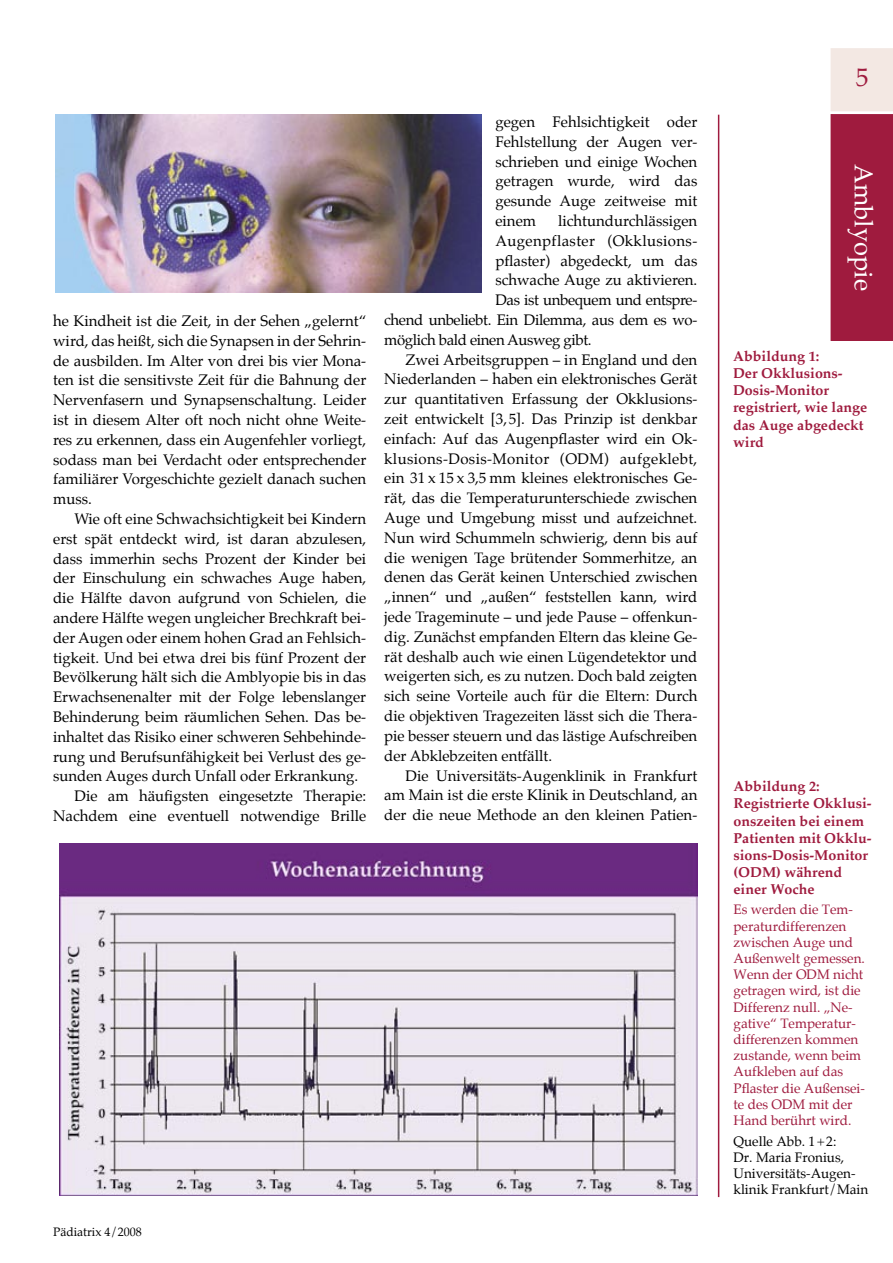
<style>
.page{position:relative;width:893px;height:1263px;background:#fff}
.page>*{position:absolute;margin:0;border:0;box-sizing:border-box;transform-origin:0 0}
.t1{font:25.5px "Palatino";color:#fff}
.t2{font:25.5px "Palatino";color:#9f1b3e}
.t3{font:15px/19.8px "Palatino";color:#000;text-align:justify}
.t4{font:15px "Palatino";letter-spacing:-.025em;color:#000}
.t5{font:15px "Palatino";letter-spacing:.025em;color:#000}
.t6{font:700 14.25px/17.1px "Palatino";color:#9f1b3e}
.t7{font:13.5px/16.2px "Palatino";color:#9f1b3e}
.t8{font:13.5px/16.2px "Palatino";color:#000}
.t9{font:12px "Palatino";color:#000}
</style>
<div class="page">
<hr style="left:718px;top:115px;width:1px;height:1082px;background:#9f1b3e">
<svg style="left:831px;top:48px;width:62px;height:293px;background:#b24963"></svg>
<img style="left:56px;top:115px;width:425px;height:178px">
<img style="left:59px;top:844px;width:638px;height:352px">
<p class="t3" style="left:53px;top:312px;width:315px">he Kindheit ist die Zeit, in der Sehen „gelernt“ wird, das heißt, sich die Synapsen in der Sehrin&shy;de ausbilden. Im Alter von drei bis vier Mona&shy;ten ist die sensitivste Zeit für die Bahnung der Nervenfasern und Synapsenschaltung. Leider ist in diesem Alter oft noch nicht ohne Weite&shy;res zu erkennen, dass ein Augenfehler vorliegt, sodass man bei Verdacht oder entsprechender familiärer Vorgeschichte gezielt danach suchen muss.</p>
<p class="t3" style="left:74px;top:510px;width:293px">Wie oft eine Schwachsichtigkeit bei Kindern</p>
<p class="t3" style="left:53px;top:530px;width:315px">erst spät entdeckt wird, ist daran abzulesen,</p>
<p class="t3" style="left:53px;top:550px;width:315px">dass immerhin sechs Prozent der Kinder bei</p>
<p class="t3" style="left:53px;top:570px;width:315px">der Einschulung ein schwaches Auge haben,</p>
<p class="t3" style="left:53px;top:589px;width:315px">die Hälfte davon aufgrund von Schielen, die</p>
<p class="t3" style="left:53px;top:609px;width:315px">andere Hälfte wegen ungleicher Brechkraft bei-</p>
<p class="t3" style="left:53px;top:629px;width:315px">der Augen oder einem hohen Grad an Fehlsich-</p>
<p class="t3" style="left:53px;top:649px;width:315px">tigkeit. Und bei etwa drei bis fünf Prozent der</p>
<p class="t3" style="left:53px;top:669px;width:315px">Bevölkerung hält sich die Amblyopie bis in das</p>
<p class="t3" style="left:53px;top:688px;width:315px">Erwachsenenalter mit der Folge lebenslanger</p>
<p class="t3" style="left:53px;top:708px;width:315px">Behinderung beim räumlichen Sehen. Das be-</p>
<p class="t3" style="left:53px;top:728px;width:315px">inhaltet das Risiko einer schweren Sehbehinde-</p>
<p class="t3" style="left:53px;top:748px;width:315px">rung und Berufsunfähigkeit bei Verlust des ge-</p>
<p class="t3" style="left:53px;top:768px;width:307px">sunden Auges durch Unfall oder Erkrankung.</p>
<p class="t3" style="left:74px;top:787px;width:293px">Die am häufigsten eingesetzte Therapie:</p>
<p class="t3" style="left:53px;top:807px;width:315px">Nachdem eine eventuell notwendige Brille</p>
<p class="t3" style="left:495px;top:113px;width:203px">gegen Fehlsichtigkeit oder Fehlstellung der Augen ver&shy;schrieben und einige Wochen getragen wurde, wird das gesunde Auge zeitweise mit einem</p>
<p class="t3" style="left:558px;top:212px;width:141px">lichtundurchlässigen</p>
<p class="t5" style="left:495px;top:231px;width:203px">Augenpflaster (Okklusions-</p>
<p class="t3" style="left:495px;top:252px;width:203px">pflaster) abgedeckt, um das</p>
<p class="t3" style="left:495px;top:272px;width:203px">schwache Auge zu aktivieren.</p>
<p class="t4" style="left:495px;top:290px;width:203px">Das ist unbequem und entspre-</p>
<p class="t4" style="left:384px;top:310px;width:315px">chend unbeliebt. Ein Dilemma, aus dem es wo-</p>
<p class="t4" style="left:384px;top:330px;width:209px">möglich bald einen Ausweg gibt.</p>
<p class="t3" style="left:405px;top:351px;width:293px">Zwei Arbeitsgruppen – in England und den</p>
<p class="t3" style="left:384px;top:371px;width:315px">Niederlanden – haben ein elektronisches Gerät</p>
<p class="t3" style="left:384px;top:390px;width:315px">zur quantitativen Erfassung der Okklusions-</p>
<p class="t3" style="left:384px;top:410px;width:315px">zeit entwickelt [3,5]. Das Prinzip ist denkbar</p>
<p class="t3" style="left:384px;top:430px;width:315px">einfach: Auf das Augenpflaster wird ein Ok-</p>
<p class="t5" style="left:384px;top:449px;width:315px">klusions-Dosis-Monitor (ODM) aufgeklebt,</p>
<p class="t3" style="left:384px;top:470px;width:315px">ein 31 x 15 x 3,5 mm kleines elektronisches Ge-</p>
<p class="t3" style="left:384px;top:489px;width:315px">rät, das die Temperaturunterschiede zwischen</p>
<p class="t3" style="left:384px;top:509px;width:315px">Auge und Umgebung misst und aufzeichnet.</p>
<p class="t3" style="left:384px;top:529px;width:315px">Nun wird Schummeln schwierig, denn bis auf</p>
<p class="t3" style="left:384px;top:549px;width:315px">die wenigen Tage brütender Sommerhitze, an</p>
<p class="t3" style="left:384px;top:569px;width:315px">denen das Gerät keinen Unterschied zwischen</p>
<p class="t3" style="left:384px;top:588px;width:315px">„innen“ und „außen“ feststellen kann, wird</p>
<p class="t3" style="left:384px;top:608px;width:315px">jede Trageminute – und jede Pause – offenkun-</p>
<p class="t3" style="left:384px;top:628px;width:315px">dig. Zunächst empfanden Eltern das kleine Ge-</p>
<p class="t3" style="left:384px;top:648px;width:315px">rät deshalb auch wie einen Lügendetektor und</p>
<p class="t3" style="left:384px;top:668px;width:315px">weigerten sich, es zu nutzen. Doch bald zeigten</p>
<p class="t3" style="left:384px;top:687px;width:315px">sich seine Vorteile auch für die Eltern: Durch</p>
<p class="t3" style="left:384px;top:707px;width:315px">die objektiven Tragezeiten lässt sich die Thera-</p>
<p class="t3" style="left:384px;top:727px;width:315px">pie besser steuern und das lästige Aufschreiben</p>
<p class="t3" style="left:384px;top:747px;width:169px">der Abklebzeiten entfällt.</p>
<p class="t3" style="left:405px;top:767px;width:293px">Die Universitäts-Augenklinik in Frankfurt</p>
<p class="t3" style="left:384px;top:786px;width:315px">am Main ist die erste Klinik in Deutschland, an</p>
<p class="t3" style="left:384px;top:806px;width:315px">der die neue Methode an den kleinen Patien-</p>
<p class="t9" style="left:53px;top:1224px;width:90px">Pädiatrix 4/2008</p>
<h1 class="t2" style="left:856px;top:61px;width:14px">5</h1>
<h1 class="t1" style="left:880px;top:164px;width:128px;rotate:90deg">Amblyopie</h1>
<p class="t6" style="left:733px;top:349px;width:136px">Abbildung 1:<br>Der Okklusions-<br>Dosis-Monitor registriert, wie lange das Auge abgedeckt wird</p>
<p class="t6" style="left:733px;top:779px;width:140px">Abbildung 2:<br>Registrierte Okklusi&shy;onszeiten bei einem<br>Patienten mit Okklu&shy;sions-Dosis-Monitor (ODM) während einer Woche</p>
<p class="t7" style="left:733px;top:903px;width:133px">Es werden die Tem&shy;peraturdifferenzen zwischen Auge und<br>Außenwelt gemessen.<br>Wenn der ODM nicht getragen wird, ist die<br>Differenz null. „Ne&shy;gative“ Temperatur&shy;differenzen kommen zustande, wenn beim<br>Aufkleben auf das<br>Pflaster die Außensei&shy;te des ODM mit der<br>Hand berührt wird.</p>
<p class="t8" style="left:733px;top:1134px;width:136px">Quelle Abb. 1+2:<br>Dr. Maria Fronius,<br>Universitäts-Augen&shy;klinik Frankfurt/Main</p>
</div>
